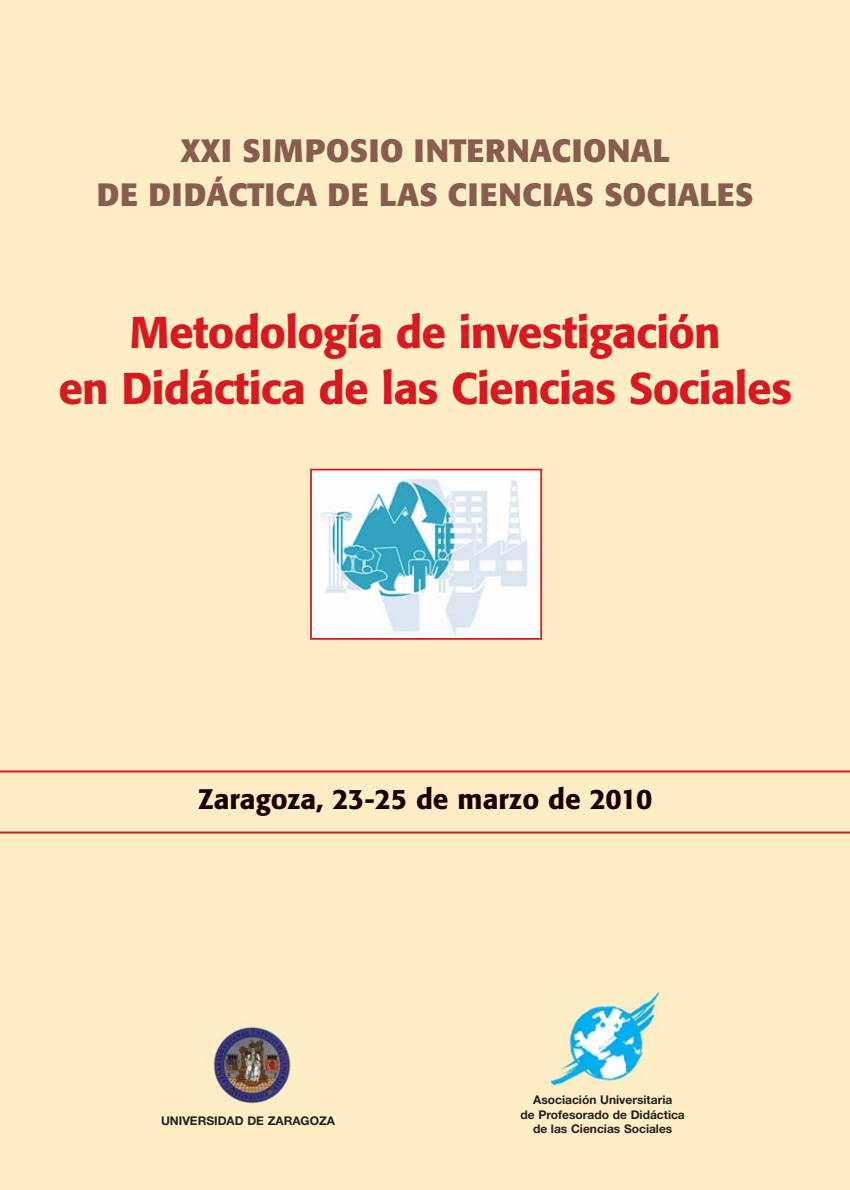
<style>
.page{position:relative;width:850px;height:1190px;background:#fff}
.page>*{position:absolute;margin:0;border:0;box-sizing:border-box;transform-origin:0 0}
.t1{font:500 44px/56px "Formata";letter-spacing:-.02em;color:#d71920;text-align:center}
.t2{font:700 32px/44px "Formata";letter-spacing:.02em;color:#885c4e;text-align:center}
.t3{font:500 28px "Formata";color:#1c0001}
.t4{font:700 12px/14.4px "Helvetica Neue";color:#231f20;text-align:center}
</style>
<div class="page">
<div style="left:0;top:0;width:850px;height:1189px;background:#ffeec5"></div>
<img style="left:212px;top:1023px;width:81px;height:83px">
<img style="left:551px;top:991px;width:108px;height:96px">
<hr style="left:0;top:770px;width:850px;height:2px;background:#d71920">
<hr style="left:0;top:832px;width:850px;height:2px;background:#d71920">
<img style="left:313px;top:472px;width:226px;height:165px">
<div style="left:310px;top:469px;width:232px;height:171px;border:2px solid #d71920"></div>
<h2 class="t2" style="left:97px;top:131px;width:658px">XXI SIMPOSIO INTERNACIONAL<br>DE DIDÁCTICA DE LAS CIENCIAS SOCIALES</h2>
<h1 class="t1" style="left:58px;top:308px;width:735px">Metodología de investigación<br>en Didáctica de las Ciencias Sociales</h1>
<h3 class="t3" style="left:198px;top:787px;width:456px">Zaragoza, 23-25 de marzo de 2010</h3>
<p class="t4" style="left:161px;top:1115px;width:175px">UNIVERSIDAD DE ZARAGOZA</p>
<p class="t4" style="left:521px;top:1094px;width:166px">Asociación Universitaria<br>de Profesorado de Didáctica de las Ciencias Sociales</p>
</div>
